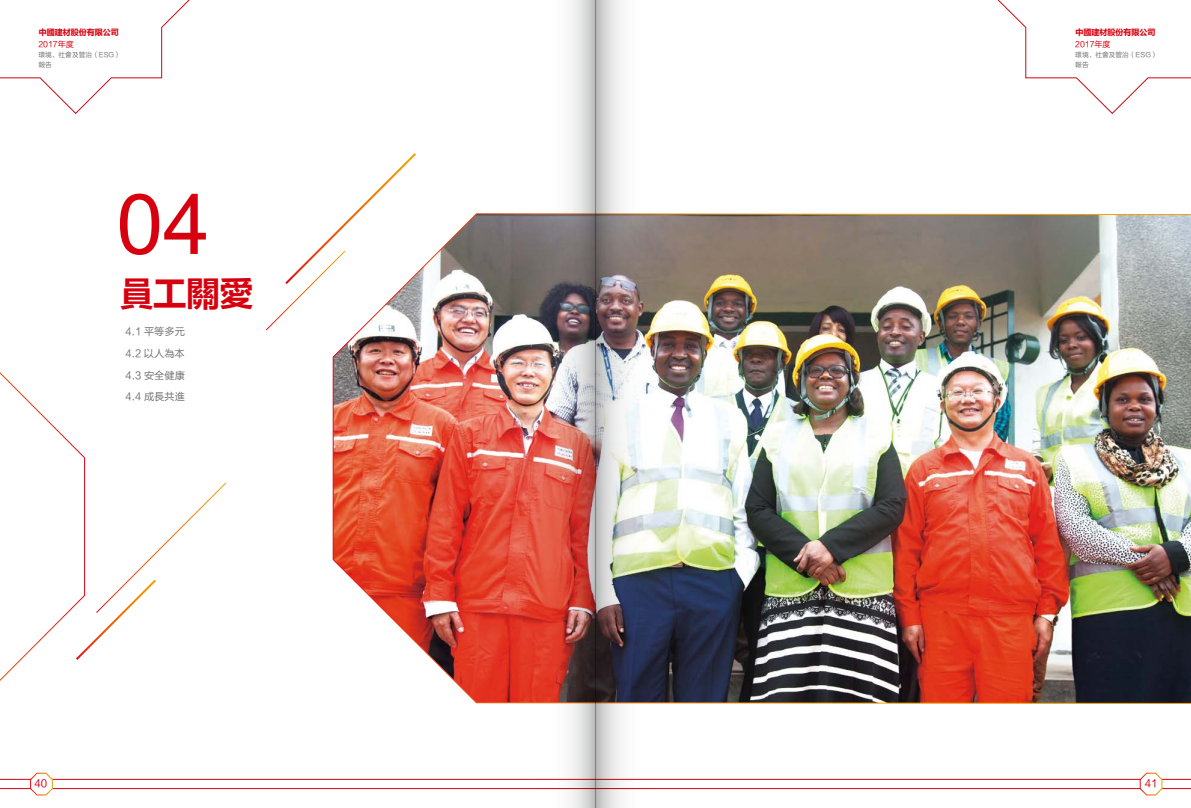
<style>
.page{position:relative;width:1191px;height:808px;background:#fff}
.page>*{position:absolute;margin:0;border:0;box-sizing:border-box;transform-origin:0 0}
.t1{font:84px "Arial";color:#d7000f}
.t2{font:700 33.3px "Microsoft Ya Hei";color:#d7000f}
.t3{font:10.5px "FZLTHK GBK1 0";color:#d7000f}
.t4{font:10.2px/21.6px "FZLTHK GBK1 0";color:#727171;text-align:justify}
.t5{font:700 8px "Microsoft Ya Hei";color:#d7000f}
.t6{font:8px "FZLTHK GBK1 0";color:#d7000f}
.t7{font:6.7px/10px "FZLTHK GBK1 0";color:#727171}
</style>
<div class="page">
<svg style="left:0;top:0;width:190px;height:114px"></svg>
<svg style="left:997px;top:0;width:194px;height:114px"></svg>
<svg style="left:0;top:772px;width:1191px;height:23px"></svg>
<svg style="left:595px;top:0;width:61px;height:808px"></svg>
<svg style="left:534px;top:0;width:61px;height:808px"></svg>
<img style="left:332px;top:213px;width:859px;height:491px">
<svg style="left:266px;top:153px;width:152px;height:178px"></svg>
<svg style="left:0;top:372px;width:226px;height:309px"></svg>
<p class="t5" style="left:39px;top:26px;width:81px">中國建材股份有限公司</p>
<p class="t5" style="left:1075px;top:26px;width:81px">中國建材股份有限公司</p>
<p class="t6" style="left:1075px;top:40px;width:37px">2017年度</p>
<p class="t7" style="left:1075px;top:50px;width:84px">環境、社會及管治（ESG）報告</p>
<p class="t6" style="left:38px;top:40px;width:37px">2017年度</p>
<p class="t7" style="left:38px;top:50px;width:84px">環境、社會及管治（ESG）報告</p>
<h1 class="t1" style="left:116px;top:169px;width:95px">04</h1>
<h2 class="t2" style="left:120px;top:269px;width:134px">員工關愛</h2>
<h3 class="t4" style="left:126px;top:321px;width:61px">4.1 平等多元4.2 以人為本4.3 安全健康4.4 成長共進</h3>
<h3 class="t3" style="left:34px;top:778px;width:14px">40</h3>
<h3 class="t3" style="left:1144px;top:778px;width:14px">41</h3>
</div>
